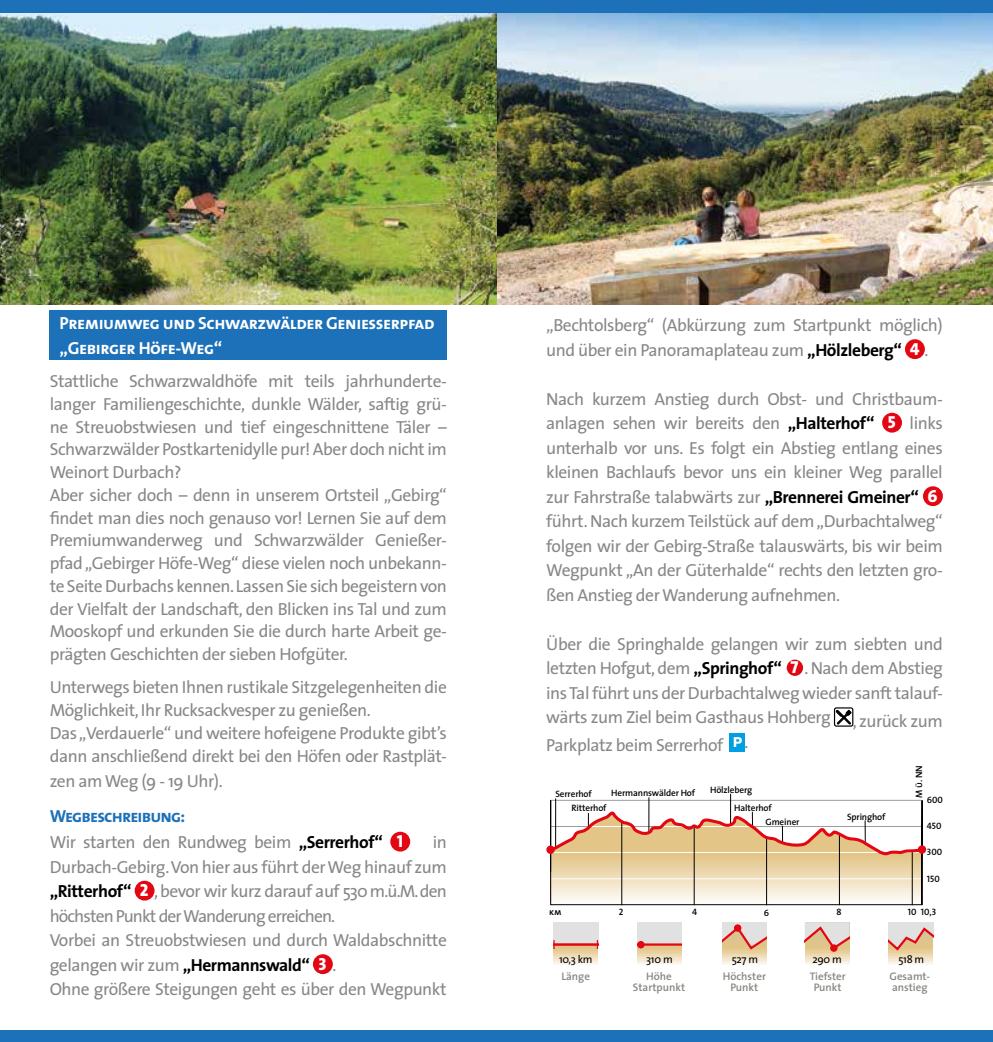
<style>
.page{position:relative;width:993px;height:1042px;background:#fff}
.page>*{position:absolute;margin:0;border:0;box-sizing:border-box;transform-origin:0 0}
.t1{font:17.5px/24.5px "The Sans";letter-spacing:-.025em;color:#878787}
.t2{font:17.5px/24.5px "The Sans Bold Caps";letter-spacing:-.025em;color:#fff}
.t3{font:17.5px "The Sans Bold Caps";letter-spacing:-.05em;color:#1d71b8}
.t4{font:600 11.03px/11px "The Sans";color:#878680;text-align:center}
.t5{font:11.03px "The Sans";letter-spacing:-.025em;color:#000}
.t6{font:600 9.28px/14.2px "The Sans";letter-spacing:-.015em;color:#000}
.t7{font:9.28px "The Sans Semi Bold Caps";color:#000}
.s1{font-weight:700;color:#000}
.s2{font-family:"The Sans Extra Bold Caps";color:#fff}
</style>
<div class="page">
<div style="left:50px;top:311px;width:396px;height:49px;background:#1d71b8"></div>
<div style="left:391px;top:832px;width:18px;height:18px;background:#e30613;border-radius:50%"></div>
<div style="left:390px;top:832px;width:20px;height:19px;border:2px solid #e30613;border-radius:50%"></div>
<div style="left:135px;top:881px;width:19px;height:18px;background:#e30613;border-radius:50%"></div>
<div style="left:135px;top:881px;width:19px;height:19px;border:2px solid #e30613;border-radius:50%"></div>
<div style="left:314px;top:955px;width:18px;height:18px;background:#e30613;border-radius:50%"></div>
<div style="left:313px;top:954px;width:20px;height:20px;border:2px solid #e30613;border-radius:50%"></div>
<div style="left:905px;top:340px;width:18px;height:18px;background:#e30613;border-radius:50%"></div>
<div style="left:904px;top:339px;width:20px;height:20px;border:2px solid #e30613;border-radius:50%"></div>
<div style="left:923px;top:487px;width:18px;height:18px;background:#e30613;border-radius:50%"></div>
<div style="left:922px;top:486px;width:20px;height:20px;border:2px solid #e30613;border-radius:50%"></div>
<hr style="left:804px;top:951px;width:45px;height:2px;background:#e8cf9c">
<hr style="left:804px;top:953px;width:45px;height:1px;background:#ead4a7">
<hr style="left:804px;top:954px;width:45px;height:2px;background:#edd9b2">
<hr style="left:804px;top:956px;width:45px;height:1px;background:#f0dfbd">
<hr style="left:804px;top:957px;width:45px;height:2px;background:#f3e4c8">
<hr style="left:804px;top:959px;width:45px;height:2px;background:#f5e9d3">
<hr style="left:804px;top:961px;width:45px;height:1px;background:#f8efde">
<hr style="left:804px;top:962px;width:45px;height:2px;background:#faf4e9">
<hr style="left:804px;top:964px;width:45px;height:1px;background:#fdfaf4">
<svg style="left:804px;top:922px;width:45px;height:29px"></svg>
<svg style="left:829px;top:944px;width:8px;height:8px"></svg>
<hr style="left:637px;top:945px;width:44px;height:2px;background:#e1c588">
<hr style="left:637px;top:947px;width:44px;height:2px;background:#e2c587">
<hr style="left:637px;top:949px;width:44px;height:2px;background:#e5ca91">
<hr style="left:637px;top:951px;width:44px;height:2px;background:#e8cf9c">
<hr style="left:637px;top:953px;width:44px;height:1px;background:#ead4a7">
<hr style="left:637px;top:954px;width:44px;height:2px;background:#edd9b2">
<hr style="left:637px;top:956px;width:44px;height:1px;background:#f0dfbd">
<hr style="left:637px;top:957px;width:44px;height:2px;background:#f3e4c8">
<hr style="left:637px;top:959px;width:44px;height:2px;background:#f5e9d3">
<hr style="left:637px;top:961px;width:44px;height:1px;background:#f8efde">
<hr style="left:637px;top:962px;width:44px;height:2px;background:#faf4e9">
<hr style="left:637px;top:964px;width:44px;height:1px;background:#fdfaf4">
<svg style="left:637px;top:922px;width:44px;height:23px"></svg>
<div style="left:637px;top:941px;width:7px;height:7px;background:#e30613;border-radius:50%"></div>
<hr style="left:553px;top:949px;width:45px;height:2px;background:#e5ca91">
<hr style="left:553px;top:951px;width:45px;height:2px;background:#e8cf9c">
<hr style="left:553px;top:952px;width:45px;height:2px;background:#ead4a7">
<hr style="left:553px;top:954px;width:45px;height:2px;background:#edd9b2">
<hr style="left:553px;top:956px;width:45px;height:1px;background:#f0dfbd">
<hr style="left:553px;top:957px;width:45px;height:2px;background:#f3e4c8">
<hr style="left:553px;top:959px;width:45px;height:2px;background:#f5e9d3">
<hr style="left:553px;top:961px;width:45px;height:1px;background:#f8efde">
<hr style="left:553px;top:962px;width:45px;height:2px;background:#faf4e9">
<hr style="left:553px;top:964px;width:45px;height:1px;background:#fdfaf4">
<svg style="left:553px;top:922px;width:45px;height:27px"></svg>
<hr style="left:721px;top:951px;width:45px;height:2px;background:#e8cf9c">
<hr style="left:721px;top:953px;width:45px;height:1px;background:#ead4a7">
<hr style="left:721px;top:954px;width:45px;height:2px;background:#edd9b2">
<hr style="left:721px;top:956px;width:45px;height:1px;background:#f0dfbd">
<hr style="left:721px;top:957px;width:45px;height:2px;background:#f3e4c8">
<hr style="left:721px;top:959px;width:45px;height:2px;background:#f5e9d3">
<hr style="left:721px;top:961px;width:45px;height:1px;background:#f8efde">
<hr style="left:721px;top:962px;width:45px;height:2px;background:#faf4e9">
<hr style="left:721px;top:964px;width:45px;height:1px;background:#fdfaf4">
<svg style="left:722px;top:922px;width:44px;height:29px"></svg>
<div style="left:733px;top:924px;width:8px;height:8px;background:#e30613;border-radius:50%"></div>
<hr style="left:888px;top:951px;width:44px;height:2px;background:#e8cf9c">
<hr style="left:888px;top:953px;width:44px;height:1px;background:#ead4a7">
<hr style="left:888px;top:954px;width:44px;height:2px;background:#edd9b2">
<hr style="left:888px;top:956px;width:44px;height:1px;background:#f0dfbd">
<hr style="left:888px;top:957px;width:44px;height:2px;background:#f3e4c8">
<hr style="left:888px;top:959px;width:44px;height:2px;background:#f5e9d3">
<hr style="left:888px;top:961px;width:44px;height:1px;background:#f8efde">
<hr style="left:888px;top:962px;width:44px;height:2px;background:#faf4e9">
<hr style="left:888px;top:964px;width:44px;height:1px;background:#fdfaf4">
<svg style="left:888px;top:922px;width:44px;height:29px"></svg>
<img style="left:0;top:12px;width:992px;height:293px">
<svg style="left:550px;top:412px;width:372px;height:493px"></svg>
<div style="left:917px;top:845px;width:8px;height:9px;background:#e30613;border-radius:50%"></div>
<svg style="left:547px;top:810px;width:377px;height:94px"></svg>
<div style="left:0;top:0;width:992px;height:12px;background:#1d71b8"></div>
<div style="left:0;top:1030px;width:992px;height:12px;background:#1d71b8"></div>
<p class="t2" style="left:60px;top:311px;width:376px">Premiumweg und Schwarzwälder Geniesserpfad „Gebirger Höfe-Weg“</p>
<p class="t1" style="left:50px;top:369px;width:398px;line-height:22.8px">Stattliche Schwarzwaldhöfe mit teils jahrhunderte&shy;langer Familiengeschichte, dunkle Wälder, saftig grü&shy;ne Streuobstwiesen und tief eingeschnittene Täler – Schwarzwälder Postkartenidylle pur! Aber doch nicht im Weinort Durbach?<br>Aber sicher doch – denn in unserem Ortsteil „Gebirg“ findet man dies noch genauso vor! Lernen Sie auf dem Premiumwanderweg und Schwarzwälder Genießer&shy;pfad „Gebirger Höfe-Weg“ diese vielen noch unbekann&shy;te Seite Durbachs kennen. Lassen Sie sich begeistern von der Vielfalt der Landschaft, den Blicken ins Tal und zum Mooskopf und erkunden Sie die durch harte Arbeit ge&shy;prägten Geschichten der sieben Hofgüter.</p>
<p class="t1" style="left:50px;top:675px;width:398px;line-height:22.8px">Unterwegs bieten Ihnen rustikale Sitzgelegenheiten die Möglichkeit, Ihr Rucksackvesper zu genießen.<br>Das „Verdauerle“ und weitere hofeigene Produkte gibt’s dann anschließend direkt bei den Höfen oder Rastplät-</p>
<p class="t1" style="left:50px;top:768px;width:174px">zen am Weg (9 - 19 Uhr).</p>
<p class="t3" style="left:50px;top:801px;width:137px">Wegbeschreibung:</p>
<p class="t1" style="left:50px;top:829px;width:355px">Wir starten den Rundweg beim <span class="s1">„Serrerhof“</span> <span class="s2">1</span></p>
<p class="t1" style="left:50px;top:829px;width:398px;text-indent:383px">in Durbach-Gebirg. Von hier aus führt der Weg hinauf zum <span class="s1">„Ritterhof“</span> <span class="s2">2</span> , bevor wir kurz darauf auf 530 m.ü.M. den höchsten Punkt der Wanderung erreichen.<br>Vorbei an Streuobstwiesen und durch Waldabschnitte gelangen wir zum <span class="s1">„Hermannswald“</span> <span class="s2">3</span> .<br>Ohne größere Steigungen geht es über den Wegpunkt</p>
<p class="t1" style="left:546px;top:312px;width:398px">„Bechtolsberg“ (Abkürzung zum Startpunkt möglich) und über ein Panoramaplateau zum <span class="s1">„Hölzleberg“</span> <span class="s2">4</span> .</p>
<p class="t1" style="left:546px;top:386px;width:398px">Nach kurzem Anstieg durch Obst- und Christbaum&shy;anlagen sehen wir bereits den <span class="s1">„Halterhof“</span> <span class="s2">5</span> links unterhalb vor uns. Es folgt ein Abstieg entlang eines kleinen Bachlaufs bevor uns ein kleiner Weg parallel zur Fahrstraße talabwärts zur <span class="s1">„Brennerei Gmeiner“</span> <span class="s2">6 </span>führt. Nach kurzem Teilstück auf dem „Durbachtalweg“ folgen wir der Gebirg-Straße talauswärts, bis wir beim Wegpunkt „An der Güterhalde“ rechts den letzten gro&shy;ßen Anstieg der Wanderung aufnehmen.</p>
<p class="t1" style="left:546px;top:631px;width:398px;text-align:justify">Über die Springhalde gelangen wir zum siebten und letzten Hofgut, dem <span class="s1">„Springhof“</span> <span class="s2">7</span> . Nach dem Abstieg ins Tal führt uns der Durbachtalweg wieder sanft talauf&shy;wärts zum Ziel beim Gasthaus Hohberg</p>
<p class="t1" style="left:852px;top:708px;width:91px">, zurück zum</p>
<p class="t1" style="left:546px;top:732px;width:204px">Parkplatz beim Serrerhof .</p>
<p class="t6" style="left:611px;top:786px;width:85px">Hermannswälder Hof</p>
<p class="t6" style="left:571px;top:787px;width:36px;text-indent:-16px">Serrerhof<br>Ritterhof</p>
<p class="t6" style="left:710px;top:782px;width:44px">Hölzleberg</p>
<p class="t6" style="left:734px;top:800px;width:39px">Halterhof</p>
<p class="t6" style="left:765px;top:814px;width:35px">Gmeiner</p>
<p class="t6" style="left:846px;top:809px;width:40px">Springhof</p>
<p class="t7" style="left:910px;top:797px;width:34px;rotate:-90deg">M ü. NN</p>
<p class="t7" style="left:926px;top:792px;width:18px">600</p>
<p class="t7" style="left:926px;top:818px;width:16px">450</p>
<p class="t7" style="left:926px;top:844px;width:17px">300</p>
<p class="t7" style="left:926px;top:871px;width:14px">150</p>
<p class="t7" style="left:549px;top:904px;width:14px">km</p>
<p class="t7" style="left:618px;top:904px;width:6px">2</p>
<p class="t7" style="left:692px;top:904px;width:7px">4</p>
<p class="t7" style="left:763px;top:904px;width:7px">6</p>
<p class="t7" style="left:836px;top:904px;width:7px">8</p>
<p class="t7" style="left:907px;top:904px;width:30px">10 10,3</p>
<p class="t5" style="left:559px;top:950px;width:35px">10,3 km</p>
<p class="t5" style="left:646px;top:950px;width:28px">310 m</p>
<p class="t5" style="left:731px;top:950px;width:28px">527 m</p>
<p class="t5" style="left:812px;top:950px;width:31px">290 m</p>
<p class="t5" style="left:898px;top:950px;width:27px">518 m</p>
<p class="t4" style="left:722px;top:970px;width:45px">Höchster<br>Punkt</p>
<p class="t4" style="left:809px;top:970px;width:38px">Tiefster<br>Punkt</p>
<p class="t4" style="left:632px;top:970px;width:54px">Höhe<br>Startpunkt</p>
<p class="t4" style="left:561px;top:970px;width:30px">Länge</p>
<p class="t4" style="left:889px;top:970px;width:42px;text-align:left">Gesamt&shy;anstieg</p>
</div>
